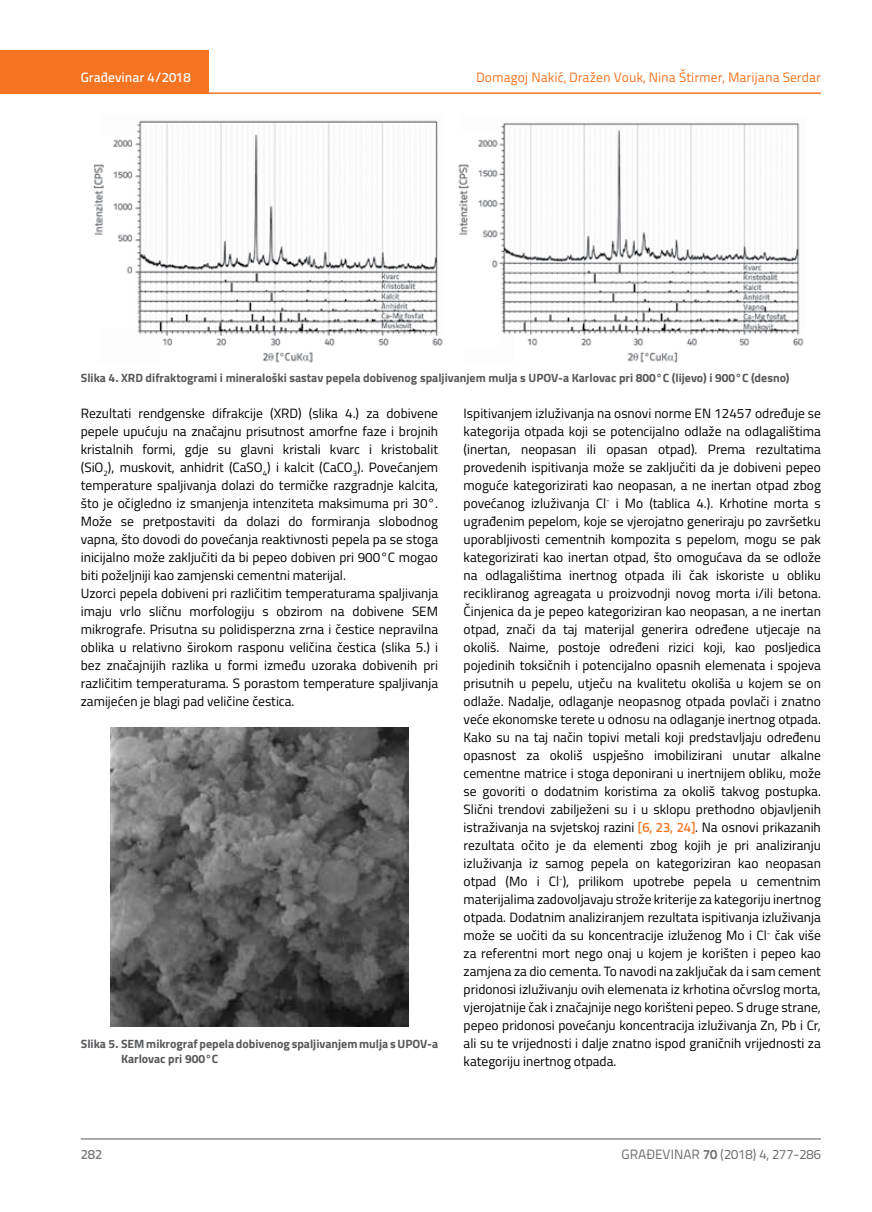
<style>
.page{position:relative;width:872px;height:1212px;background:#fff}
.page>*{position:absolute;margin:0;border:0;box-sizing:border-box;transform-origin:0 0}
.t1{font:13.5px/18px "Titillium";color:#000}
.t2{font:13.5px "Titillium Text 22 L";color:#f47421}
.t3{font:13.5px "Titillium Text 22 L";color:#6d6e71}
.t4{font:500 13.5px "Titillium Text 22 L";color:#fff}
.t5{font:500 13.5px "Titillium Text 22 L";color:#797a7d}
.t6{font:700 12px/15px "Titillium";color:#58595b}
.s1{font-family:"Titillium Text 22 L";font-weight:500;color:#f47421}
.s2{font-weight:700}
</style>
<div class="page">
<div style="left:0;top:50px;width:208px;height:44px;background:#f47421"></div>
<hr style="left:0;top:92px;width:821px;height:2px;background:#f47421">
<hr style="left:81px;top:1139px;width:740px;height:1px;background:#58595b">
<img style="left:93px;top:120px;width:711px;height:243px">
<img style="left:111px;top:727px;width:297px;height:300px">
<p class="t4" style="left:81px;top:67px;width:111px">Građevinar 4/2018</p>
<p class="t2" style="left:476px;top:68px;width:346px">Domagoj Nakić, Dražen Vouk, Nina Štirmer, Marijana Serdar</p>
<p class="t6" style="left:81px;top:369px;width:710px">Slika 4. XRD difraktogrami i mineraloški sastav pepela dobivenog spaljivanjem mulja s UPOV-a Karlovac pri 800°C (lijevo) i 900°C (desno)</p>
<p class="t1" style="left:81px;top:403px;width:359px">Rezultati rendgenske difrakcije (XRD) (slika 4.) za dobivene pepele upućuju na značajnu prisutnost amorfne faze i brojnih kristalnih formi, gdje su glavni kristali kvarc i kristobalit (SiO<sub>2</sub>), muskovit, anhidrit (CaSO<sub>4</sub>) i kalcit (CaCO<sub>3</sub>). Povećanjem temperature spaljivanja dolazi do termičke razgradnje kalcita, što je očigledno iz smanjenja intenziteta maksimuma pri 30°.<br>Može se pretpostaviti da dolazi do formiranja slobodnog vapna, što dovodi do povećanja reaktivnosti pepela pa se stoga inicijalno može zaključiti da bi pepeo dobiven pri 900°C mogao biti poželjniji kao zamjenski cementni materijal.<br>Uzorci pepela dobiveni pri različitim temperaturama spaljivanja imaju vrlo sličnu morfologiju s obzirom na dobivene SEM mikrografe. Prisutna su polidisperzna zrna i čestice nepravilna oblika u relativno širokom rasponu veličina čestica (slika 5.) i bez značajnijih razlika u formi između uzoraka dobivenih pri različitim temperaturama. S porastom temperature spaljivanja zamijećen je blagi pad veličine čestica.</p>
<p class="t6" style="left:121px;top:1036px;width:318px;text-indent:-40px">Slika 5. SEM mikrograf pepela dobivenog spaljivanjem mulja s UPOV-a<br>Karlovac pri 900°C</p>
<p class="t1" style="left:463px;top:403px;width:359px;text-align:justify">Ispitivanjem izluživanja na osnovi norme EN 12457 određuje se kategorija otpada koji se potencijalno odlaže na odlagalištima (inertan, neopasan ili opasan otpad). Prema rezultatima provedenih ispitivanja može se zaključiti da je dobiveni pepeo moguće kategorizirati kao neopasan, a ne inertan otpad zbog povećanog izluživanja Cl<sup>-</sup> i Mo (tablica 4.). Krhotine morta s ugrađenim pepelom, koje se vjerojatno generiraju po završetku uporabljivosti cementnih kompozita s pepelom, mogu se pak kategorizirati kao inertan otpad, što omogućava da se odlože na odlagalištima inertnog otpada ili čak iskoriste u obliku recikliranog agreagata u proizvodnji novog morta i/ili betona.<br>Činjenica da je pepeo kategoriziran kao neopasan, a ne inertan otpad, znači da taj materijal generira određene utjecaje na okoliš. Naime, postoje određeni rizici koji, kao posljedica pojedinih toksičnih i potencijalno opasnih elemenata i spojeva prisutnih u pepelu, utječu na kvalitetu okoliša u kojem se on odlaže. Nadalje, odlaganje neopasnog otpada povlači i znatno veće ekonomske terete u odnosu na odlaganje inertnog otpada.<br>Kako su na taj način topivi metali koji predstavljaju određenu opasnost za okoliš uspješno imobilizirani unutar alkalne cementne matrice i stoga deponirani u inertnijem obliku, može se govoriti o dodatnim koristima za okoliš takvog postupka.<br>Slični trendovi zabilježeni su i u sklopu prethodno objavljenih istraživanja na svjetskoj razini <span class="s1">[6, 23, 24]</span>. Na osnovi prikazanih rezultata očito je da elementi zbog kojih je pri analiziranju izluživanja iz samog pepela on kategoriziran kao neopasan otpad (Mo i Cl<sup>-</sup>), prilikom upotrebe pepela u cementnim materijalima zadovoljavaju strože kriterije za kategoriju inertnog otpada. Dodatnim analiziranjem rezultata ispitivanja izluživanja može se uočiti da su koncentracije izluženog Mo i Cl<sup>-</sup> čak više za referentni mort nego onaj u kojem je korišten i pepeo kao zamjena za dio cementa. To navodi na zaključak da i sam cement pridonosi izluživanju ovih elemenata iz krhotina očvrslog morta, vjerojatnije čak i značajnije nego korišteni pepeo. S druge strane, pepeo pridonosi povećanju koncentracija izluživanja Zn, Pb i Cr, ali su te vrijednosti i dalje znatno ispod graničnih vrijednosti za kategoriju inertnog otpada.</p>
<p class="t5" style="left:81px;top:1144px;width:23px">282</p>
<p class="t3" style="left:621px;top:1144px;width:201px">GRAĐEVINAR <span class="s2">70</span> (2018) 4, 277-286</p>
</div>
